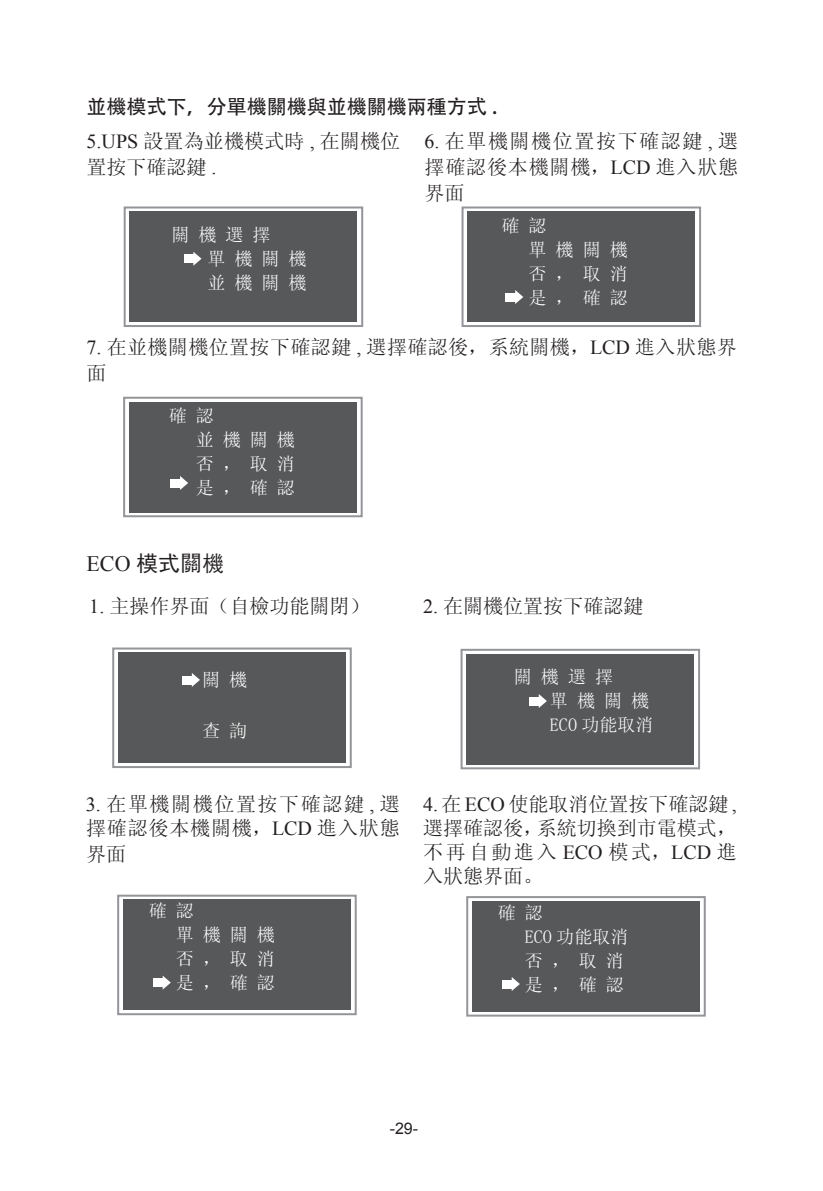
<style>
.page{position:relative;width:823px;height:1191px;background:#fff}
.page>*{position:absolute;margin:0;border:0;box-sizing:border-box;transform-origin:0 0}
.t1{font:22px "Sim Hei";color:#231f20}
.t2{font:20px/26px "Sim Sun";letter-spacing:.02em;color:#231f20;text-align:justify}
.t3{font:20px/24px "Sim Sun";letter-spacing:.08em;color:#231f20}
.t4{font:20px "Sim Sun";color:#231f20}
.t5{font:20px "Adobe Heiti Std";color:#231f20}
.t6{font:18px/24px "Sim Sun";letter-spacing:.5em;color:#fff}
.t7{font:18px/24px "Sim Sun";color:#fff}
.t8{font:16px "Arial";color:#231f20}
.s1{font-family:"Times New Roman"}
.s2{color:#fdfef8}
</style>
<div class="page">
<div style="left:466px;top:896px;width:239px;height:120px;border:2px solid #939598"></div>
<div style="left:117px;top:894px;width:239px;height:121px;border:2px solid #939598"></div>
<div style="left:112px;top:647px;width:239px;height:121px;border:2px solid #939598"></div>
<div style="left:123px;top:397px;width:239px;height:120px;border:2px solid #939598"></div>
<div style="left:118px;top:652px;width:228px;height:111px;background:#57585a"></div>
<div style="left:182px;top:676px;width:11px;height:8px;background:#fff"></div>
<svg style="left:192px;top:673px;width:8px;height:14px"></svg>
<div style="left:460px;top:649px;width:239px;height:120px;border:2px solid #939598"></div>
<div style="left:466px;top:654px;width:227px;height:110px;background:#57585a"></div>
<div style="left:528px;top:697px;width:11px;height:8px;background:#fff"></div>
<svg style="left:538px;top:694px;width:8px;height:14px"></svg>
<div style="left:123px;top:900px;width:227px;height:110px;background:#57585a"></div>
<div style="left:153px;top:978px;width:11px;height:9px;background:#fff"></div>
<svg style="left:162px;top:975px;width:9px;height:14px"></svg>
<div style="left:472px;top:901px;width:227px;height:110px;background:#57585a"></div>
<div style="left:501px;top:980px;width:11px;height:8px;background:#fff"></div>
<svg style="left:511px;top:977px;width:8px;height:14px"></svg>
<div style="left:124px;top:206px;width:239px;height:121px;border:2px solid #939598"></div>
<div style="left:129px;top:212px;width:228px;height:110px;background:#57585a"></div>
<div style="left:183px;top:255px;width:11px;height:8px;background:#fff"></div>
<svg style="left:193px;top:252px;width:8px;height:14px"></svg>
<div style="left:467px;top:212px;width:227px;height:110px;background:#57585a"></div>
<div style="left:461px;top:206px;width:239px;height:121px;border:2px solid #939598"></div>
<div style="left:505px;top:293px;width:11px;height:8px;background:#fff"></div>
<svg style="left:515px;top:290px;width:8px;height:14px"></svg>
<div style="left:129px;top:402px;width:227px;height:110px;background:#57585a"></div>
<div style="left:170px;top:479px;width:11px;height:8px;background:#fff"></div>
<svg style="left:180px;top:476px;width:8px;height:14px"></svg>
<p class="t5" style="left:86px;top:95px;width:411px">並機模式下，分單機關機與並機關機兩種方式 .</p>
<p class="t2" style="left:86px;top:127px;width:315px"><span class="s1">5.UPS</span> 設置為並機模式時 <span class="s1">,</span> 在關機位置按下確認鍵 <span class="s1">.</span></p>
<p class="t2" style="left:424px;top:127px;width:315px"><span class="s1">6.</span> 在單機關機位置按下確認鍵 <span class="s1">,</span> 選擇確認後本機關機，<span class="s1">LCD</span> 進入狀態界面</p>
<p class="t6" style="left:207px;top:222px;width:100px;text-indent:-36px">關機選擇<br>單機關機並機關機</p>
<p class="t6" style="left:528px;top:213px;width:100px;text-indent:-27px">確認<br>單機關機否，取消是，確認</p>
<p class="t2" style="left:86px;top:334px;width:651px"><span class="s1">7.</span> 在並機關機位置按下確認鍵 <span class="s1">,</span> 選擇確認後，系統關機，<span class="s1">LCD</span> 進入狀態界面</p>
<p class="t6" style="left:196px;top:404px;width:100px;text-indent:-27px">確認<br>並機關機否，取消是，確認</p>
<p class="t1" style="left:86px;top:552px;width:139px"><span class="s1">ECO</span> 模式關機</p>
<p class="t4" style="left:89px;top:595px;width:282px"><span class="s1">1.</span> 主操作界面（自檢功能關閉）</p>
<p class="t4" style="left:423px;top:595px;width:221px"><span class="s1">2.</span> 在關機位置按下確認鍵</p>
<p class="t6" style="left:202px;top:668px;width:46px">關機</p>
<p class="t6" style="left:202px;top:719px;width:46px">查<span class="s2">詢</span></p>
<p class="t3" style="left:86px;top:791px;width:315px"><span class="s1">3.</span> 在單機關機位置按下確認鍵 <span class="s1">,</span> 選擇確認後本機關機，<span class="s1">LCD</span> 進入狀態</p>
<p class="t2" style="left:86px;top:840px;width:41px">界面</p>
<p class="t6" style="left:549px;top:664px;width:105px;text-indent:-36px">關機選擇<br>單機關機<br>ECO 功能取消</p>
<p class="t2" style="left:423px;top:791px;width:315px;line-height:24px"><span class="s1">4.</span> 在 <span class="s1">ECO</span> 使能取消位置按下確認鍵 <span class="s1">,</span>選擇確認後，系統切換到市電模式，不再自動進入 <span class="s1">ECO</span> 模式，<span class="s1">LCD</span> 進入狀態界面。</p>
<p class="t6" style="left:176px;top:899px;width:100px;text-indent:-27px">確認<br>單機關機否，取消是，確認</p>
<p class="t7" style="left:524px;top:900px;width:105px;text-indent:-27px">確認<br>ECO 功能取消否，取消是，確認</p>
<p class="t8" style="left:389px;top:1117px;width:30px">-29-</p>
</div>
